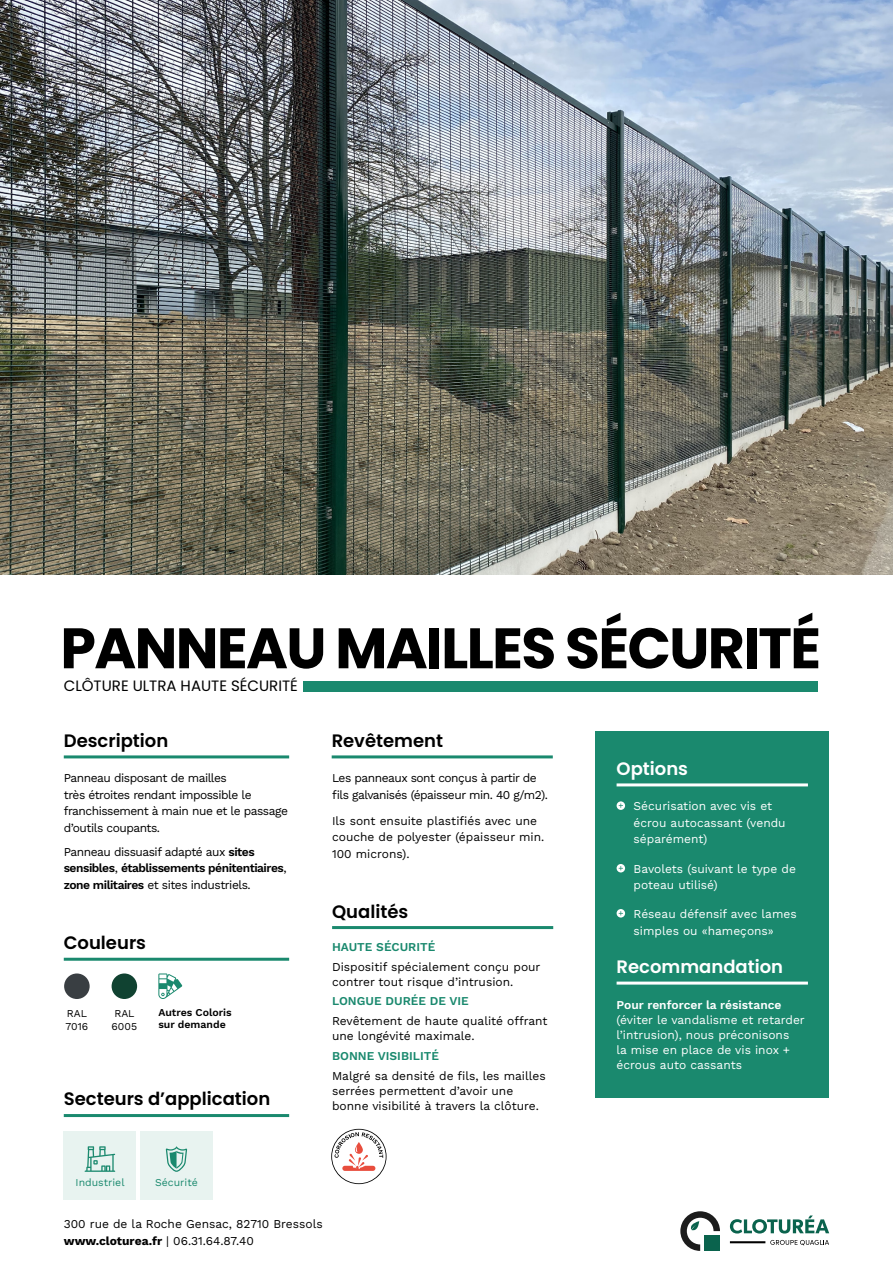
<style>
.page{position:relative;width:893px;height:1263px;background:#fff}
.page>*{position:absolute;margin:0;border:0;box-sizing:border-box;transform-origin:0 0}
.t1{font:700 57px "Poppins";letter-spacing:-.03em;color:#000}
.t2{font:600 18px "Poppins";color:#000}
.t3{font:600 18px "Poppins";color:#fff}
.t4{font:15px "Poppins";color:#000}
.t5{font:12px/15px "Work Sans";color:#000}
.t6{font:12px/16.5px "Work Sans";color:#fff}
.t7{font:12px/16.5px "Work Sans";letter-spacing:-.04em;color:#000}
.t8{font:600 12px/16.5px "Work Sans";letter-spacing:-.04em;color:#000}
.t9{font:600 12px "Work Sans";color:#1a896e}
.t10{font:600 12px "Work Sans";color:#fff}
.t11{font:600 10.5px/12.6px "Work Sans";color:#000}
.t12{font:10.5px "Work Sans";color:#1a896e}
.t13{font:10.5px/12.6px "Work Sans";color:#000}
.s1{font-weight:400}
.s2{font-weight:700}
</style>
<div class="page">
<svg style="left:680px;top:1211px;width:40px;height:40px"></svg>
<svg style="left:730px;top:1215px;width:99px;height:18px"></svg>
<svg style="left:770px;top:1240px;width:59px;height:5px"></svg>
<hr style="left:730px;top:1241px;width:35px;height:2px;background:#000">
<img style="left:0;top:0;width:893px;height:574px">
<div style="left:303px;top:681px;width:515px;height:10px;background:#1a896e"></div>
<hr style="left:332px;top:755px;width:221px;height:3px;background:#1a896e">
<hr style="left:64px;top:755px;width:225px;height:3px;background:#1a896e">
<hr style="left:64px;top:1114px;width:225px;height:3px;background:#1a896e">
<div style="left:595px;top:731px;width:234px;height:366px;background:#1a896e"></div>
<hr style="left:617px;top:783px;width:191px;height:3px;background:#fff">
<hr style="left:617px;top:981px;width:191px;height:3px;background:#fff">
<div style="left:64px;top:973px;width:26px;height:26px;background:#393e42;border-radius:50%"></div>
<hr style="left:64px;top:958px;width:225px;height:3px;background:#1a896e">
<div style="left:112px;top:973px;width:25px;height:26px;background:#104231;border-radius:50%"></div>
<svg style="left:158px;top:973px;width:24px;height:26px"></svg>
<div style="left:64px;top:1131px;width:72px;height:68px;background:#e8f3f0"></div>
<svg style="left:85px;top:1146px;width:30px;height:26px"></svg>
<div style="left:140px;top:1131px;width:73px;height:68px;background:#e8f3f0"></div>
<svg style="left:166px;top:1146px;width:21px;height:26px"></svg>
<hr style="left:332px;top:926px;width:221px;height:3px;background:#1a896e">
<svg style="left:331px;top:1129px;width:56px;height:55px"></svg>
<svg style="left:617px;top:864px;width:8px;height:8px"></svg>
<svg style="left:617px;top:909px;width:8px;height:8px"></svg>
<svg style="left:617px;top:801px;width:8px;height:9px"></svg>
<h1 class="t1" style="left:60px;top:615px;width:762px">PANNEAU MAILLES SÉCURITÉ</h1>
<p class="t4" style="left:64px;top:677px;width:236px">CLÔTURE ULTRA HAUTE SÉCURITÉ</p>
<h2 class="t2" style="left:64px;top:730px;width:106px">Description</h2>
<h2 class="t2" style="left:332px;top:730px;width:113px">Revêtement</h2>
<p class="t7" style="left:64px;top:769px;width:226px">Panneau disposant de mailles<br>très étroites rendant impossible le franchissement à main nue et le passage d’outils coupants.</p>
<p class="t8" style="left:64px;top:844px;width:224px"><span class="s1">Panneau dissuasif adapté aux</span> sites sensibles<span class="s1">,</span> établissements pénitentiaires<span class="s1">, </span>zone militaires <span class="s1">et sites industriels.</span></p>
<h2 class="t2" style="left:64px;top:932px;width:84px">Couleurs</h2>
<p class="t13" style="left:66px;top:1007px;width:24px">RAL<br>7016</p>
<p class="t13" style="left:112px;top:1007px;width:27px">RAL<br>6005</p>
<p class="t11" style="left:158px;top:1006px;width:75px">Autres Coloris sur demande</p>
<h2 class="t2" style="left:64px;top:1088px;width:208px">Secteurs d’application</h2>
<p class="t7" style="left:332px;top:769px;width:217px">Les panneaux sont conçus à partir de fils galvanisés (épaisseur min. 40 g/m2).</p>
<p class="t5" style="left:332px;top:812px;width:214px;line-height:16.5px">Ils sont ensuite plastifiés avec une couche de polyester (épaisseur min.<br>100 microns).</p>
<h2 class="t2" style="left:332px;top:901px;width:78px">Qualités</h2>
<p class="t9" style="left:332px;top:940px;width:105px">HAUTE SÉCURITÉ</p>
<p class="t5" style="left:332px;top:958px;width:210px">Dispositif spécialement conçu pour contrer tout risque d’intrusion.</p>
<p class="t9" style="left:332px;top:994px;width:138px">LONGUE DURÉE DE VIE</p>
<p class="t5" style="left:332px;top:1013px;width:217px">Revêtement de haute qualité offrant une longévité maximale.</p>
<p class="t9" style="left:332px;top:1049px;width:108px">BONNE VISIBILITÉ</p>
<p class="t5" style="left:332px;top:1067px;width:215px">Malgré sa densité de fils, les mailles serrées permettent d’avoir une bonne visibilité à travers la clôture.</p>
<p class="t12" style="left:76px;top:1174px;width:50px">Industriel</p>
<p class="t12" style="left:155px;top:1174px;width:44px">Sécurité</p>
<p class="t5" style="left:64px;top:1215px;width:260px;line-height:16.5px">300 rue de la Roche Gensac, 82710 Bressols <span class="s2">www.cloturea.fr</span> | 06.31.64.87.40</p>
<h2 class="t3" style="left:617px;top:758px;width:73px">Options</h2>
<p class="t6" style="left:634px;top:798px;width:154px">Sécurisation avec vis et écrou autocassant (vendu séparément)</p>
<p class="t6" style="left:634px;top:860px;width:164px">Bavolets (suivant le type de poteau utilisé)</p>
<p class="t6" style="left:634px;top:906px;width:165px">Réseau défensif avec lames simples ou «hameçons»</p>
<h2 class="t3" style="left:617px;top:956px;width:168px">Recommandation</h2>
<p class="t10" style="left:617px;top:997px;width:167px">Pour renforcer la résistance</p>
<p class="t6" style="left:617px;top:1011px;width:190px;line-height:15px">(éviter le vandalisme et retarder l’intrusion), nous préconisons<br>la mise en place de vis inox + écrous auto cassants</p>
</div>
